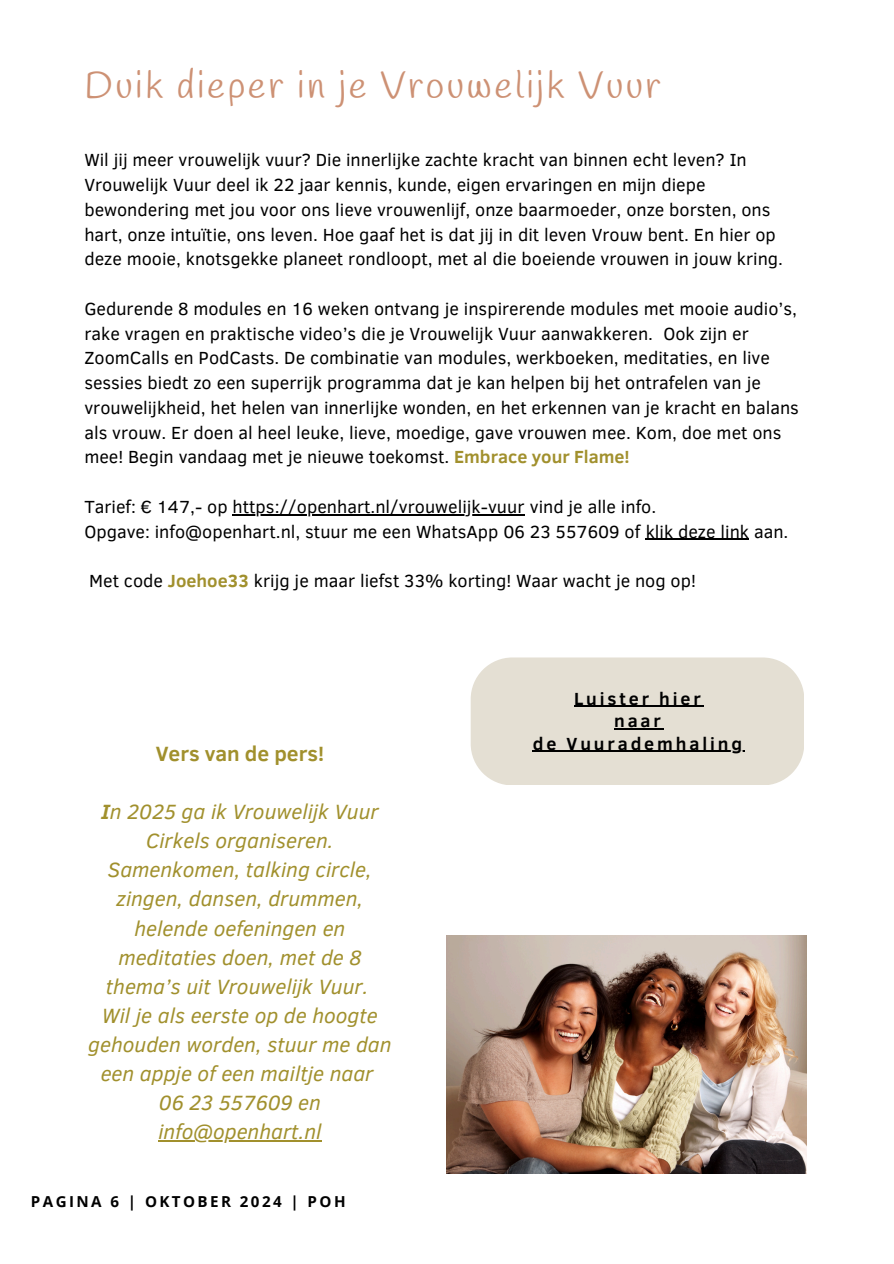
<style>
.page{position:relative;width:894px;height:1264px;background:#fff}
.page>*{position:absolute;margin:0;border:0;box-sizing:border-box;transform-origin:0 0}
.t1{font:37.5px "Handlee";letter-spacing:.07em;color:#cd9174}
.t2{font:italic 21.15px/29.1px "Clear Sans";color:#a1902d;text-align:center}
.t3{font:700 21.15px "Clear Sans";color:#a1902d}
.t4{font:18px/24.8px "Clear Sans";color:#000}
.t5{font:700 18px/22.5px "Clear Sans";letter-spacing:.16em;color:#000;text-align:center}
.t6{font:700 15.15px "Open Sans";letter-spacing:.16em;color:#000}
.s1{font-weight:700;color:#a1902d}
.s2{font-weight:700}
</style>
<div class="page">
<div style="left:470px;top:657px;width:333px;height:128px;background:#e4dfd3"></div>
<hr style="left:574px;top:706px;width:129px;height:1px;background:#000">
<hr style="left:614px;top:728px;width:49px;height:1px;background:#000">
<hr style="left:532px;top:751px;width:212px;height:1px;background:#000">
<img style="left:446px;top:935px;width:359px;height:238px">
<hr style="left:232px;top:514px;width:293px;height:1px;background:#000">
<hr style="left:645px;top:539px;width:104px;height:1px;background:#000">
<hr style="left:158px;top:1140px;width:163px;height:1px;background:#a1902d">
<p class="t1" style="left:84px;top:63px;width:577px">Duik dieper in je Vrouwelijk Vuur</p>
<h5 class="t4" style="left:84px;top:147px;width:700px">Wil jij meer vrouwelijk vuur? Die innerlijke zachte kracht van binnen echt leven? In Vrouwelijk Vuur deel ik 22 jaar kennis, kunde, eigen ervaringen en mijn diepe bewondering met jou voor ons lieve vrouwenlijf, onze baarmoeder, onze borsten, ons hart, onze intuïtie, ons leven. Hoe gaaf het is dat jij in dit leven Vrouw bent. En hier op deze mooie, knotsgekke planeet rondloopt, met al die boeiende vrouwen in jouw kring.</h5>
<h2 class="t4" style="left:84px;top:295px;width:716px">Gedurende 8 modules en 16 weken ontvang je inspirerende modules met mooie audio’s, rake vragen en praktische video’s die je Vrouwelijk Vuur aanwakkeren. Ook zijn er ZoomCalls en PodCasts. De combinatie van modules, werkboeken, meditaties, en live sessies biedt zo een superrijk programma dat je kan helpen bij het ontrafelen van je vrouwelijkheid, het helen van innerlijke wonden, en het erkennen van je kracht en balans als vrouw. Er doen al heel leuke, lieve, moedige, gave vrouwen mee. Kom, doe met ons mee! Begin vandaag met je nieuwe toekomst. <span class="s1">Embrace your Flame!</span></h2>
<h3 class="t4" style="left:84px;top:493px;width:573px">Tarief: € 147,- op https://openhart.nl/vrouwelijk-vuur vind je alle info.</h3>
<p class="t4" style="left:84px;top:518px;width:705px">Opgave: info@openhart.nl, stuur me een WhatsApp 06 23 557609 of klik deze link aan.</p>
<h4 class="t4" style="left:89px;top:567px;width:608px">Met code <span class="s1">Joehoe33</span> krijg je maar liefst 33% korting! Waar wacht je nog op!</h4>
<p class="t3" style="left:156px;top:738px;width:170px">Vers van de pers!</p>
<p class="t2" style="left:88px;top:796px;width:305px"><span class="s2">I</span>n 2025 ga ik Vrouwelijk Vuur<br>Cirkels organiseren.<br>Samenkomen, talking circle, zingen, dansen, drummen, helende oefeningen en meditaties doen, met de 8 thema’s uit Vrouwelijk Vuur.<br>Wil je als eerste op de hoogte gehouden worden, stuur me dan een appje of een mailtje naar<br>06 23 557609 en info@openhart.nl</p>
<h5 class="t6" style="left:31px;top:1191px;width:316px">PAGINA 6 | OKTOBER 2024 | POH</h5>
<h1 class="t5" style="left:574px;top:686px;width:128px">Luister hier naar</h1>
<h5 class="t5" style="left:532px;top:731px;width:211px">de Vuurademhaling</h5>
</div>
